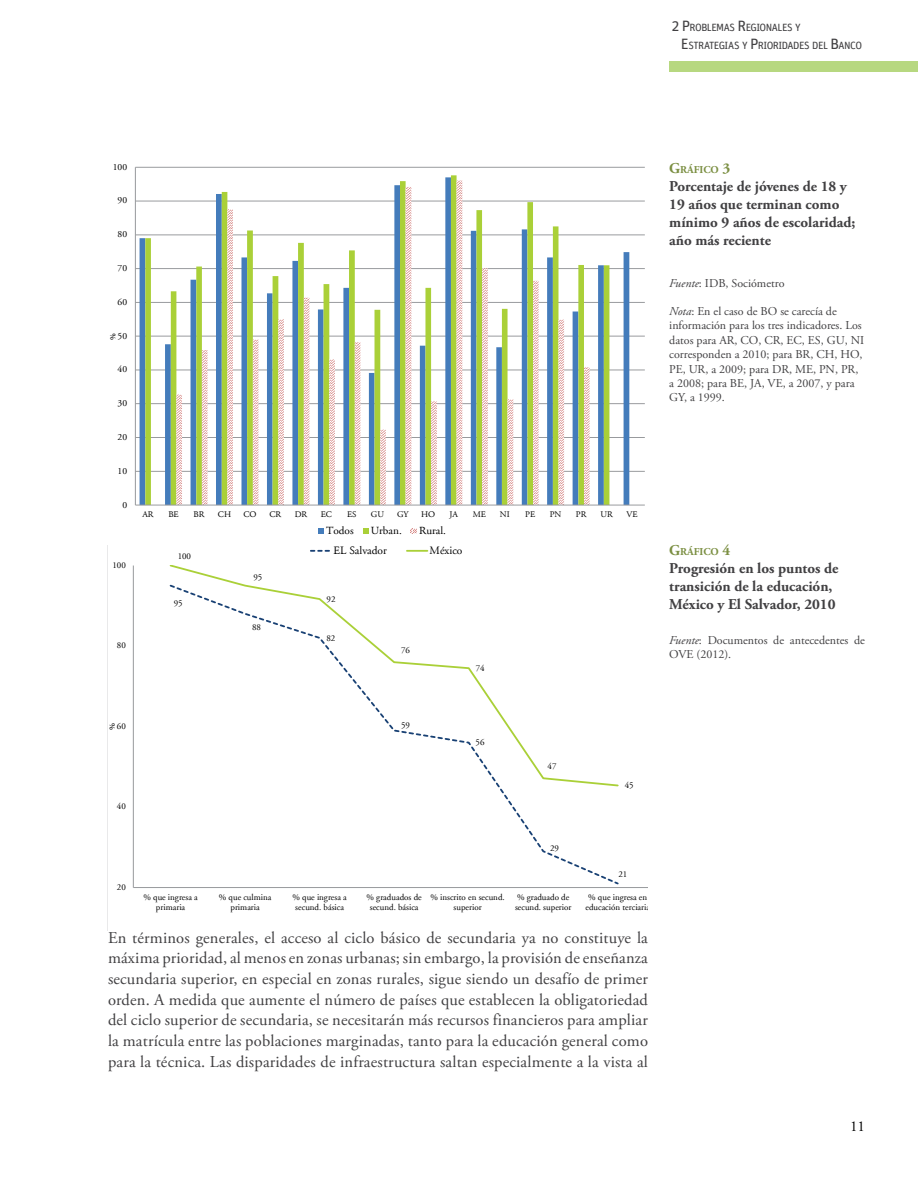
<style>
.page{position:relative;width:918px;height:1188px;background:#fff}
.page>*{position:absolute;margin:0;border:0;box-sizing:border-box;transform-origin:0 0}
.t1{font:16.5px/20.7px "Adobe Garamond Pro";letter-spacing:.01em;color:#414042;text-align:justify}
.t2{font:700 15px/18px "Adobe Garamond Pro";color:#414042}
.t3{font:15px "Adobe Garamond Pro";color:#000}
.t4{font:12px/14.4px "Adobe Garamond Pro";color:#414042}
.t5{font:11.4px "Adobe Garamond";color:#000}
.t6{font:10.95px "Adobe Garamond";color:#000}
.t7{font:10.5px/18px "Unit";letter-spacing:-.05em;color:#414042}
.t8{font:700 10.5px "Adobe Garamond Pro";color:#7b8f42}
.t9{font:9.45px "Adobe Garamond";color:#000}
.t10{font:8.85px/9.9px "Adobe Garamond";color:#000;text-align:center}
.t11{font:8.55px "Adobe Garamond";letter-spacing:-.005em;color:#000}
.t12{font:600 8.1px "Adobe Garamond";color:#000}
.t13{font:600 7.95px "Adobe Garamond";color:#000}
.s1{font-size:15px}
.s2{font-style:italic}
</style>
<div class="page">
<div style="left:669px;top:62px;width:249px;height:10px;background:#b7d880"></div>
<svg style="left:132px;top:549px;width:516px;height:339px"></svg>
<svg style="left:134px;top:166px;width:511px;height:368px"></svg>
<p class="t7" style="left:681px;top:18px;width:183px;text-indent:-9px"><span class="s1">2 P</span>ROBLEMAS <span class="s1">R</span>EGIONALES Y<br><span class="s1">E</span>STRATEGIAS Y <span class="s1">P</span>RIORIDADES DEL <span class="s1">B</span>ANCO</p>
<p class="t9" style="left:113px;top:162px;width:16px">100</p>
<p class="t9" style="left:118px;top:195px;width:11px">90</p>
<p class="t9" style="left:118px;top:229px;width:11px">80</p>
<p class="t9" style="left:118px;top:263px;width:11px">70</p>
<p class="t9" style="left:118px;top:297px;width:11px">60</p>
<p class="t9" style="left:118px;top:331px;width:11px">50</p>
<p class="t13" style="left:109px;top:340px;width:8px;rotate:-90deg">%</p>
<p class="t9" style="left:118px;top:364px;width:11px">40</p>
<p class="t9" style="left:118px;top:398px;width:11px">30</p>
<p class="t9" style="left:118px;top:432px;width:11px">20</p>
<p class="t9" style="left:118px;top:466px;width:11px">10</p>
<p class="t9" style="left:122px;top:499px;width:6px">0</p>
<p class="t10" style="left:112px;top:560px;width:15px">100</p>
<p class="t10" style="left:117px;top:641px;width:11px">80</p>
<p class="t11" style="left:143px;top:510px;width:13px">AR</p>
<p class="t11" style="left:168px;top:510px;width:12px">BE</p>
<p class="t11" style="left:194px;top:510px;width:12px">BR</p>
<p class="t11" style="left:218px;top:510px;width:15px">CH</p>
<p class="t11" style="left:243px;top:510px;width:15px">CO</p>
<p class="t11" style="left:270px;top:510px;width:13px">CR</p>
<p class="t11" style="left:295px;top:510px;width:14px">DR</p>
<p class="t11" style="left:321px;top:510px;width:13px">EC</p>
<p class="t11" style="left:347px;top:510px;width:11px">ES</p>
<p class="t11" style="left:371px;top:510px;width:15px">GU</p>
<p class="t11" style="left:397px;top:510px;width:13px">GY</p>
<p class="t11" style="left:421px;top:510px;width:16px">HO</p>
<p class="t11" style="left:450px;top:510px;width:10px">JA</p>
<p class="t11" style="left:473px;top:510px;width:15px">ME</p>
<p class="t11" style="left:500px;top:510px;width:11px">NI</p>
<p class="t11" style="left:525px;top:510px;width:11px">PE</p>
<p class="t11" style="left:550px;top:510px;width:13px">PN</p>
<p class="t11" style="left:576px;top:510px;width:12px">PR</p>
<p class="t11" style="left:600px;top:510px;width:14px">UR</p>
<p class="t11" style="left:627px;top:510px;width:13px">VE</p>
<p class="t10" style="left:178px;top:552px;width:15px">100</p>
<p class="t10" style="left:174px;top:598px;width:10px">95</p>
<p class="t10" style="left:253px;top:572px;width:10px">95</p>
<p class="t10" style="left:252px;top:622px;width:10px">88</p>
<p class="t6" style="left:326px;top:525px;width:29px">Todos</p>
<p class="t6" style="left:371px;top:525px;width:33px">Urban.</p>
<p class="t6" style="left:419px;top:525px;width:28px">Rural.</p>
<p class="t5" style="left:334px;top:544px;width:55px">EL Salvador</p>
<p class="t5" style="left:430px;top:544px;width:34px">México</p>
<p class="t10" style="left:327px;top:594px;width:10px">92</p>
<p class="t10" style="left:327px;top:633px;width:10px">82</p>
<p class="t10" style="left:401px;top:646px;width:10px">76</p>
<p class="t10" style="left:476px;top:663px;width:10px">74</p>
<p class="t8" style="left:669px;top:163px;width:62px"><span class="s1">G</span>RÁFICO <span class="s1">3</span></p>
<p class="t2" style="left:669px;top:177px;width:188px">Porcentaje de jóvenes de 18 y<br>19 años que terminan como mínimo 9 años de escolaridad; año más reciente</p>
<p class="t4" style="left:669px;top:277px;width:117px"><span class="s2">Fuente</span>: IDB, Sociómetro</p>
<p class="t4" style="left:669px;top:304px;width:196px"><span class="s2">Nota</span>: En el caso de BO se carecía de información para los tres indicadores. Los datos para AR, CO, CR, EC, ES, GU, NI corresponden a 2010; para BR, CH, HO,<br>PE, UR, a 2009; para DR, ME, PN, PR, a 2008; para BE, JA, VE, a 2007, y para<br>GY, a 1999.</p>
<p class="t8" style="left:669px;top:546px;width:62px"><span class="s1">G</span>RÁFICO <span class="s1">4</span></p>
<p class="t2" style="left:669px;top:560px;width:171px">Progresión en los puntos de transición de la educación,<br>México y El Salvador, 2010</p>
<p class="t4" style="left:669px;top:633px;width:197px"><span class="s2">Fuente</span>: Documentos de antecedentes de<br>OVE (2012).</p>
<p class="t10" style="left:117px;top:721px;width:11px">60</p>
<p class="t12" style="left:108px;top:730px;width:9px;rotate:-90deg">%</p>
<p class="t10" style="left:117px;top:802px;width:11px">40</p>
<p class="t10" style="left:117px;top:882px;width:11px">20</p>
<p class="t10" style="left:401px;top:721px;width:10px">59</p>
<p class="t10" style="left:476px;top:738px;width:10px">56</p>
<p class="t10" style="left:548px;top:762px;width:11px">47</p>
<p class="t10" style="left:550px;top:843px;width:10px">29</p>
<p class="t10" style="left:625px;top:781px;width:11px">45</p>
<p class="t10" style="left:618px;top:870px;width:10px">21</p>
<p class="t10" style="left:143px;top:893px;width:56px">% que ingresa a primaria</p>
<p class="t10" style="left:219px;top:893px;width:54px">% que culmina primaria</p>
<p class="t10" style="left:292px;top:893px;width:56px">% que ingresa a secund. básica</p>
<p class="t10" style="left:367px;top:893px;width:57px">% graduados de secund. básica</p>
<p class="t10" style="left:430px;top:893px;width:76px">% inscrito en secund. superior</p>
<p class="t10" style="left:515px;top:893px;width:58px;text-align:left">% graduado de secund. superior</p>
<p class="t10" style="left:585px;top:893px;width:66px">% que ingresa en educación terciaria</p>
<p class="t1" style="left:108px;top:928px;width:542px">En términos generales, el acceso al ciclo básico de secundaria ya no constituye la máxima prioridad, al menos en zonas urbanas; sin embargo, la provisión de enseñanza secundaria superior, en especial en zonas rurales, sigue siendo un desafío de primer orden. A medida que aumente el número de países que establecen la obligatoriedad del ciclo superior de secundaria, se necesitarán más recursos financieros para ampliar la matrícula entre las poblaciones marginadas, tanto para la educación general como para la técnica. Las disparidades de infraestructura saltan especialmente a la vista al</p>
<p class="t3" style="left:850px;top:1118px;width:16px">11</p>
</div>
